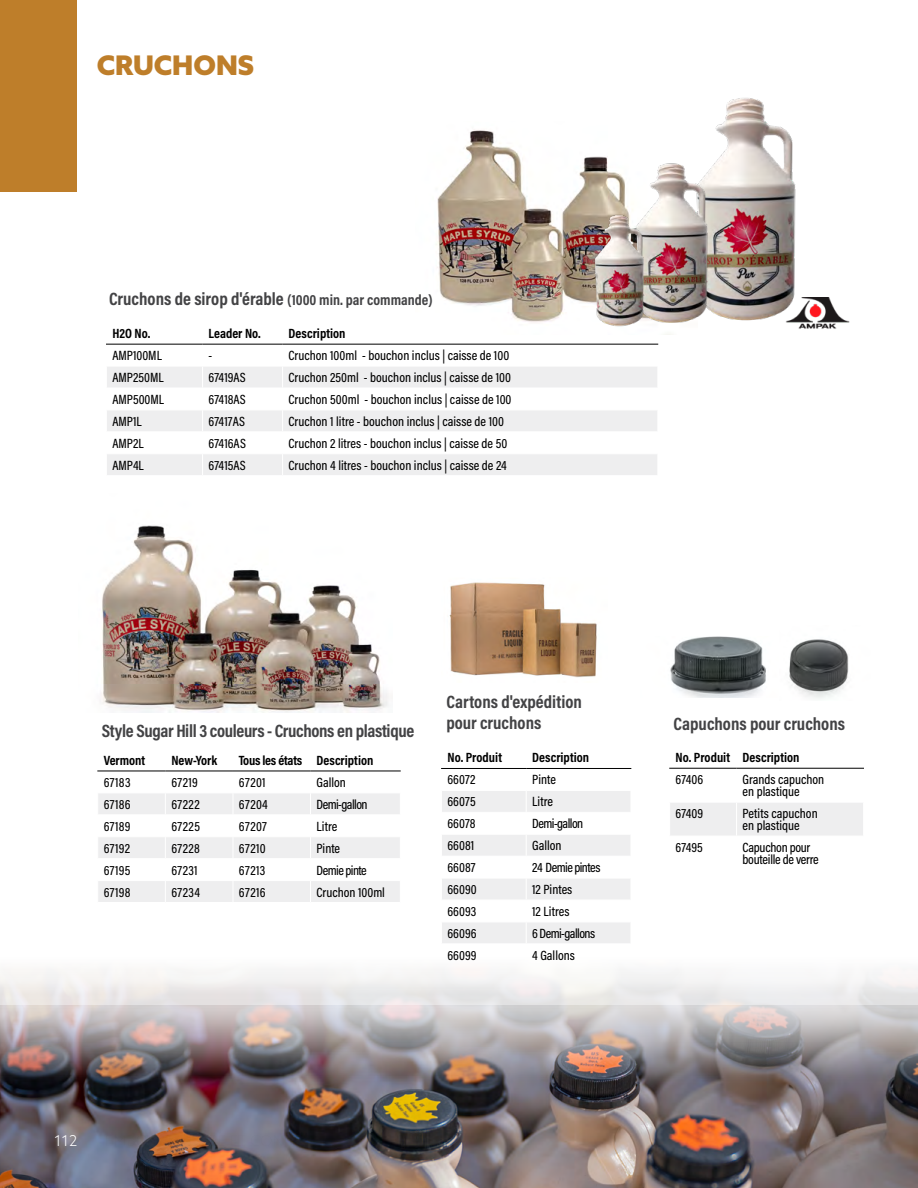
<style>
.page{position:relative;width:918px;height:1188px;background:#fff}
.page>*{position:absolute;margin:0;border:0;box-sizing:border-box;transform-origin:0 0}
.t1{font:900 27px "Azo Sans";color:#be7e2a}
.t2{font:700 18px/21px "Acumin Pro Cond";color:#434345}
.t3{font:700 18px "Acumin Pro Cond";letter-spacing:-.02em;color:#434345}
.t4{font:300 15px "Azo Sans";color:#fff}
.t5{font:500 13.5px/12px "Acumin Pro Cond";color:#000}
.t6{font:700 13.5px "Acumin Pro Cond";color:#000}
.t7{font:500 13.5px "Acumin Pro Cond";letter-spacing:-.04em;color:#000}
.t8{font:500 13.5px/12px "Acumin Pro Cond";letter-spacing:-.02em;color:#000}
.s1{font-size:15px}
</style>
<div class="page">
<div style="left:0;top:0;width:77px;height:192px;background:#be7e2a"></div>
<img style="left:449px;top:582px;width:148px;height:96px">
<img style="left:102px;top:525px;width:287px;height:187px">
<img style="left:670px;top:636px;width:96px;height:61px">
<img style="left:789px;top:639px;width:60px;height:60px">
<svg style="left:98px;top:793px;width:302px;height:62px"></svg>
<hr style="left:97px;top:771px;width:68px;height:1px;background:#000">
<hr style="left:165px;top:771px;width:68px;height:1px;background:#000">
<hr style="left:233px;top:771px;width:77px;height:1px;background:#000">
<hr style="left:310px;top:771px;width:91px;height:1px;background:#000">
<svg style="left:442px;top:791px;width:188px;height:64px"></svg>
<hr style="left:441px;top:768px;width:85px;height:1px;background:#000">
<hr style="left:526px;top:768px;width:105px;height:1px;background:#000">
<div style="left:670px;top:803px;width:193px;height:32px;background:#eeeeef"></div>
<hr style="left:736px;top:803px;width:1px;height:33px;background:#fff">
<hr style="left:669px;top:768px;width:68px;height:1px;background:#000">
<hr style="left:737px;top:768px;width:127px;height:1px;background:#000">
<img style="left:0;top:855px;width:918px;height:333px">
<img style="left:436px;top:130px;width:235px;height:205px">
<img style="left:715px;top:98px;width:81px;height:223px">
<svg style="left:107px;top:367px;width:550px;height:108px;fill:#eeeeef"></svg>
<hr style="left:106px;top:388px;width:97px;height:1px;background:#fff">
<hr style="left:203px;top:388px;width:80px;height:1px;background:#fff">
<hr style="left:283px;top:388px;width:375px;height:1px;background:#fff">
<hr style="left:106px;top:410px;width:97px;height:1px;background:#fff">
<hr style="left:203px;top:410px;width:80px;height:1px;background:#fff">
<hr style="left:283px;top:410px;width:375px;height:1px;background:#fff">
<hr style="left:106px;top:431px;width:97px;height:1px;background:#fff">
<hr style="left:203px;top:431px;width:80px;height:1px;background:#fff">
<hr style="left:283px;top:431px;width:375px;height:1px;background:#fff">
<hr style="left:106px;top:453px;width:97px;height:1px;background:#fff">
<hr style="left:203px;top:453px;width:80px;height:1px;background:#fff">
<svg style="left:202px;top:367px;width:1px;height:108px"></svg>
<hr style="left:283px;top:453px;width:375px;height:1px;background:#fff">
<svg style="left:282px;top:367px;width:1px;height:108px"></svg>
<hr style="left:106px;top:344px;width:97px;height:1px;background:#000">
<hr style="left:203px;top:344px;width:80px;height:1px;background:#000">
<hr style="left:283px;top:344px;width:375px;height:1px;background:#000">
<img style="left:626px;top:162px;width:95px;height:166px">
<img style="left:785px;top:297px;width:65px;height:32px">
<img style="left:587px;top:214px;width:66px;height:115px">
<h1 class="t1" style="left:97px;top:47px;width:159px">CRUCHONS</h1>
<h2 class="t2" style="left:109px;top:288px;width:325px">Cruchons de sirop d'érable <span class="s1">(1000 min. par commande)</span></h2>
<p class="t6" style="left:112px;top:325px;width:39px">H2O No.</p>
<p class="t6" style="left:209px;top:325px;width:54px">Leader No.</p>
<p class="t6" style="left:289px;top:325px;width:58px">Description</p>
<p class="t5" style="left:112px;top:349px;width:51px">AMP100ML</p>
<p class="t5" style="left:209px;top:349px;width:5px">-</p>
<p class="t5" style="left:289px;top:349px;width:222px">Cruchon 100ml - bouchon inclus | caisse de 100</p>
<p class="t5" style="left:112px;top:371px;width:53px">AMP250ML</p>
<p class="t5" style="left:209px;top:371px;width:39px">67419AS</p>
<p class="t5" style="left:289px;top:371px;width:224px">Cruchon 250ml - bouchon inclus | caisse de 100</p>
<p class="t5" style="left:112px;top:393px;width:53px">AMP500ML</p>
<p class="t5" style="left:209px;top:393px;width:39px">67418AS</p>
<p class="t5" style="left:289px;top:393px;width:224px">Cruchon 500ml - bouchon inclus | caisse de 100</p>
<p class="t5" style="left:112px;top:415px;width:31px">AMP1L</p>
<p class="t5" style="left:209px;top:415px;width:38px">67417AS</p>
<p class="t5" style="left:289px;top:415px;width:217px">Cruchon 1 litre - bouchon inclus | caisse de 100</p>
<p class="t5" style="left:112px;top:437px;width:33px">AMP2L</p>
<p class="t5" style="left:209px;top:437px;width:39px">67416AS</p>
<p class="t5" style="left:289px;top:437px;width:220px">Cruchon 2 litres - bouchon inclus | caisse de 50</p>
<p class="t5" style="left:112px;top:459px;width:33px">AMP4L</p>
<p class="t5" style="left:209px;top:459px;width:39px">67415AS</p>
<p class="t5" style="left:289px;top:459px;width:220px">Cruchon 4 litres - bouchon inclus | caisse de 24</p>
<h2 class="t3" style="left:102px;top:719px;width:314px">Style Sugar Hill 3 couleurs - Cruchons en plastique</h2>
<p class="t6" style="left:104px;top:751px;width:43px">Vermont</p>
<p class="t6" style="left:171px;top:751px;width:47px">New-York</p>
<p class="t6" style="left:239px;top:751px;width:136px">Tous les états Description</p>
<p class="t5" style="left:104px;top:776px;width:28px">67183</p>
<p class="t5" style="left:171px;top:776px;width:28px">67219</p>
<p class="t5" style="left:239px;top:776px;width:28px">67201</p>
<p class="t5" style="left:317px;top:776px;width:31px">Gallon</p>
<p class="t5" style="left:104px;top:798px;width:29px">67186</p>
<p class="t5" style="left:171px;top:798px;width:30px">67222</p>
<p class="t5" style="left:239px;top:798px;width:30px">67204</p>
<p class="t7" style="left:317px;top:795px;width:53px">Demi-gallon</p>
<p class="t5" style="left:104px;top:820px;width:28px">67189</p>
<p class="t5" style="left:171px;top:820px;width:30px">67225</p>
<p class="t5" style="left:239px;top:820px;width:29px">67207</p>
<p class="t5" style="left:317px;top:820px;width:22px">Litre</p>
<p class="t5" style="left:104px;top:842px;width:28px">67192</p>
<p class="t5" style="left:171px;top:842px;width:30px">67228</p>
<p class="t5" style="left:239px;top:842px;width:28px">67210</p>
<p class="t5" style="left:317px;top:842px;width:25px">Pinte</p>
<p class="t5" style="left:104px;top:864px;width:28px">67195</p>
<p class="t5" style="left:171px;top:864px;width:28px">67231</p>
<p class="t5" style="left:239px;top:864px;width:28px">67213</p>
<p class="t7" style="left:317px;top:861px;width:52px">Demie pinte</p>
<p class="t5" style="left:104px;top:886px;width:28px">67198</p>
<p class="t5" style="left:171px;top:886px;width:30px">67234</p>
<p class="t5" style="left:239px;top:886px;width:28px">67216</p>
<p class="t5" style="left:317px;top:886px;width:70px">Cruchon 100ml</p>
<h2 class="t2" style="left:446px;top:691px;width:137px">Cartons d'expédition pour cruchons</h2>
<p class="t6" style="left:447px;top:749px;width:56px">No. Produit</p>
<p class="t6" style="left:532px;top:749px;width:58px">Description</p>
<p class="t5" style="left:447px;top:773px;width:29px">66072</p>
<p class="t5" style="left:532px;top:773px;width:25px">Pinte</p>
<p class="t5" style="left:447px;top:795px;width:30px">66075</p>
<p class="t5" style="left:532px;top:795px;width:22px">Litre</p>
<p class="t5" style="left:447px;top:817px;width:30px">66078</p>
<p class="t7" style="left:532px;top:815px;width:53px">Demi-gallon</p>
<p class="t5" style="left:447px;top:839px;width:28px">66081</p>
<p class="t5" style="left:532px;top:839px;width:31px">Gallon</p>
<p class="t5" style="left:447px;top:861px;width:29px">66087</p>
<p class="t7" style="left:532px;top:859px;width:70px">24 Demie pintes</p>
<p class="t5" style="left:447px;top:883px;width:31px">66090</p>
<p class="t5" style="left:532px;top:883px;width:42px">12 Pintes</p>
<p class="t5" style="left:447px;top:905px;width:30px">66093</p>
<p class="t5" style="left:532px;top:905px;width:39px">12 Litres</p>
<p class="t5" style="left:447px;top:927px;width:31px">66096</p>
<p class="t7" style="left:532px;top:924px;width:64px">6 Demi-gallons</p>
<p class="t5" style="left:447px;top:949px;width:31px">66099</p>
<p class="t5" style="left:532px;top:949px;width:44px">4 Gallons</p>
<p class="t4" style="left:54px;top:1131px;width:25px">112</p>
<h2 class="t2" style="left:674px;top:713px;width:173px">Capuchons pour cruchons</h2>
<p class="t6" style="left:676px;top:749px;width:125px">No. Produit Description</p>
<p class="t5" style="left:676px;top:773px;width:29px">67406</p>
<p class="t5" style="left:743px;top:773px;width:83px">Grands capuchon en plastique</p>
<p class="t5" style="left:676px;top:807px;width:29px">67409</p>
<p class="t5" style="left:743px;top:807px;width:77px">Petits capuchon en plastique</p>
<p class="t5" style="left:676px;top:841px;width:29px">67495</p>
<p class="t8" style="left:743px;top:841px;width:78px">Capuchon pour bouteille de verre</p>
</div>
